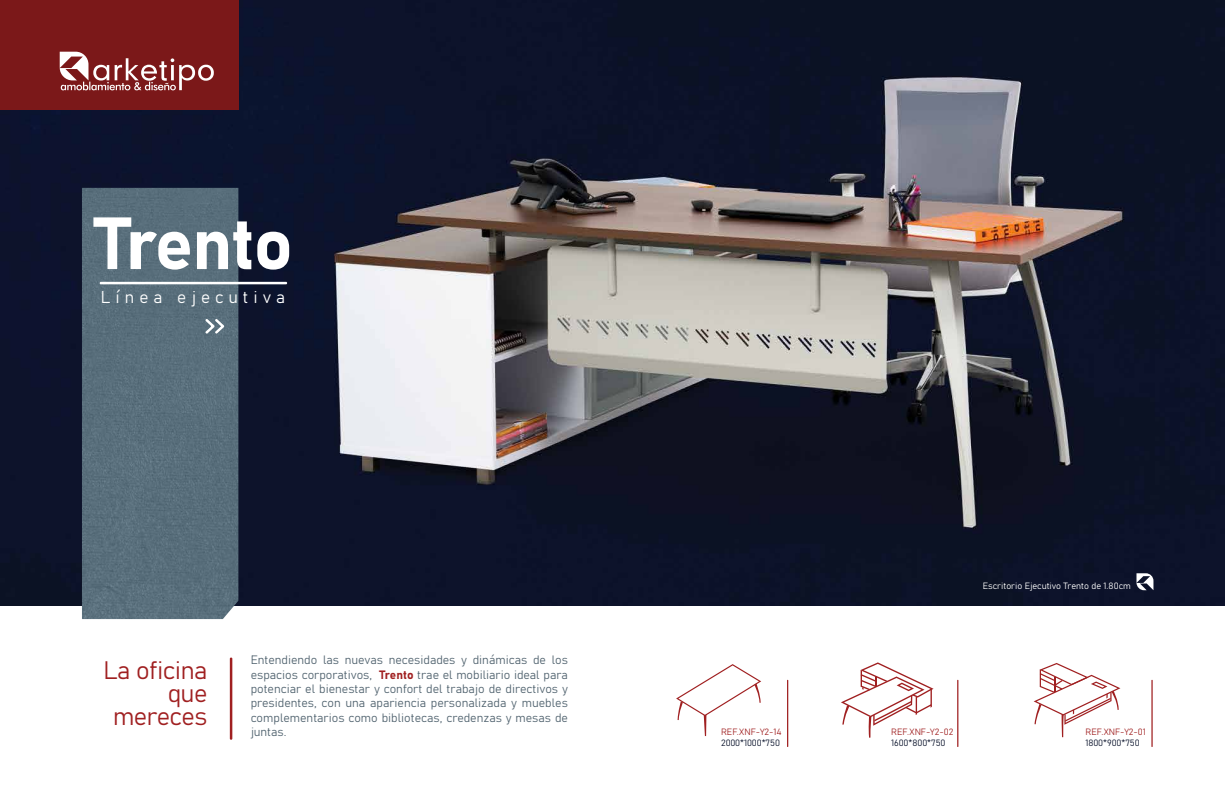
<style>
.page{position:relative;width:1225px;height:797px;background:#fff}
.page>*{position:absolute;margin:0;border:0;box-sizing:border-box;transform-origin:0 0}
.t1{font:25px/23.3px "Bahnschrift";letter-spacing:-.02em;color:#a02021;text-align:right}
.t2{font:16.9px "Bahnschrift";letter-spacing:.3em;color:#fff}
.t3{font:12px/14.4px "Bahnschrift";color:#526470;text-align:justify}
.t4{font:9px "Bahnschrift";color:#a02021}
.t5{font:9px "Bahnschrift";color:#071029}
.t6{font:9px "Bahnschrift";color:#fff}
.s1{color:#a02021}
</style>
<div class="page">
<img style="left:0;top:0;width:1224px;height:606px">
<div style="left:82px;top:188px;width:156px;height:431px;background:#596f7c"></div>
<svg style="left:230px;top:657px;width:2px;height:83px"></svg>
<svg style="left:99px;top:282px;width:188px;height:2px"></svg>
<svg style="left:93px;top:217px;width:97px;height:53px"></svg>
<svg style="left:197px;top:221px;width:54px;height:48px"></svg>
<svg style="left:257px;top:232px;width:32px;height:38px"></svg>
<svg style="left:205px;top:318px;width:19px;height:16px"></svg>
<svg style="left:1136px;top:573px;width:17px;height:17px"></svg>
<svg style="left:676px;top:664px;width:85px;height:72px"></svg>
<svg style="left:1033px;top:663px;width:87px;height:74px"></svg>
<svg style="left:841px;top:662px;width:92px;height:76px"></svg>
<svg style="left:787px;top:680px;width:1px;height:67px"></svg>
<svg style="left:957px;top:680px;width:1px;height:67px"></svg>
<svg style="left:1151px;top:680px;width:1px;height:67px"></svg>
<div style="left:0;top:0;width:238px;height:109px;background:#7b1819"></div>
<svg style="left:60px;top:52px;width:154px;height:38px"></svg>
<h2 class="t2" style="left:101px;top:284px;width:186px">Línea ejecutiva</h2>
<h1 class="t1" style="left:103px;top:657px;width:105px">La oficina que mereces</h1>
<p class="t3" style="left:250px;top:652px;width:319px">Entendiendo las nuevas necesidades y dinámicas de los espacios corporativos, <span class="s1">Trento</span> trae el mobiliario ideal para potenciar el bienestar y confort del trabajo de directivos y presidentes, con una apariencia personalizada y muebles complementarios como bibliotecas, credenzas y mesas de juntas.</p>
<p class="t4" style="left:721px;top:725px;width:62px">REF.XNF-Y2-14</p>
<p class="t5" style="left:721px;top:736px;width:60px">2000*1000*750</p>
<p class="t6" style="left:982px;top:579px;width:150px">Escritorio Ejecutivo Trento de 1.80cm</p>
<p class="t4" style="left:891px;top:725px;width:64px">REF.XNF-Y2-02</p>
<p class="t5" style="left:891px;top:736px;width:56px">1600*800*750</p>
<p class="t4" style="left:1085px;top:725px;width:62px">REF.XNF-Y2-01</p>
<p class="t5" style="left:1085px;top:736px;width:56px">1800*900*750</p>
</div>
